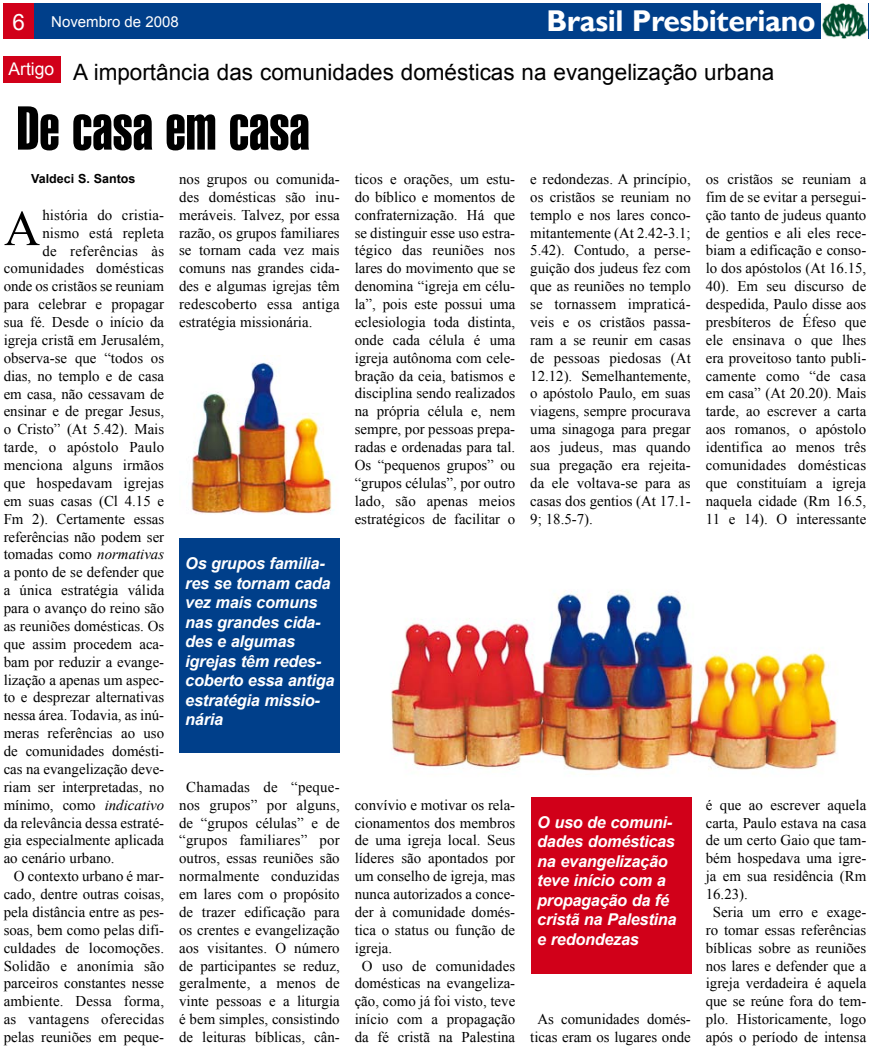
<style>
.page{position:relative;width:872px;height:1053px;background:#fff}
.page>*{position:absolute;margin:0;border:0;box-sizing:border-box;transform-origin:0 0}
.t1{font:60px "Swiss 911 BT Extra Compressed";color:#000}
.t2{font:50px "Times New Roman";color:#000}
.t3{font:700 30px "Gill Sans";letter-spacing:-.015em;color:#fff}
.t4{font:22.5px "Arial";color:#000}
.t5{font:17.5px "Arial";color:#fff}
.t6{font:italic 700 16.25px/19.5px "Arial";letter-spacing:-.015em;color:#fff}
.t7{font:15px "Arial";color:#fff}
.t8{font:14.88px/17.9px "Times New Roman";color:#000;text-align:justify}
.t9{font:700 12.5px "Arial";color:#000}
.s1{font-style:italic}
</style>
<div class="page">
<div style="left:4px;top:4px;width:864px;height:35px;background:#003f8a"></div>
<div style="left:4px;top:4px;width:30px;height:35px;background:#d10019"></div>
<div style="left:821px;top:4px;width:47px;height:35px;background:#fff"></div>
<img style="left:822px;top:4px;width:45px;height:35px">
<div style="left:4px;top:56px;width:57px;height:26px;background:#d10019"></div>
<div style="left:180px;top:538px;width:160px;height:214px;background:#003f8a"></div>
<img style="left:190px;top:355px;width:144px;height:159px">
<div style="left:531px;top:796px;width:161px;height:177px;background:#d10019"></div>
<img style="left:390px;top:590px;width:448px;height:184px">
<p class="t7" style="left:51px;top:13px;width:129px">Novembro de 2008</p>
<h3 class="t3" style="left:546px;top:3px;width:271px">Brasil Presbiteriano</h3>
<p class="t5" style="left:9px;top:59px;width:47px">Artigo</p>
<h3 class="t4" style="left:73px;top:59px;width:703px">A importância das comunidades domésticas na evangelização urbana</h3>
<h1 class="t1" style="left:17px;top:95px;width:294px">De casa em casa</h1>
<p class="t9" style="left:31px;top:171px;width:106px">Valdeci S. Santos</p>
<p class="t8" style="left:42px;top:206px;width:123px">história do cristia-</p>
<p class="t8" style="left:42px;top:223px;width:123px">nismo está repleta</p>
<p class="t8" style="left:42px;top:241px;width:123px">de referências às</p>
<p class="t8" style="left:4px;top:259px;width:162px">comunidades domésticas</p>
<p class="t8" style="left:4px;top:277px;width:162px">onde os cristãos se reuniam</p>
<p class="t8" style="left:4px;top:295px;width:162px">para celebrar e propagar</p>
<p class="t8" style="left:4px;top:313px;width:162px">sua fé. Desde o início da</p>
<p class="t8" style="left:4px;top:331px;width:162px">igreja cristã em Jerusalém,</p>
<p class="t8" style="left:4px;top:348px;width:162px">observa-se que “todos os</p>
<p class="t8" style="left:4px;top:366px;width:162px">dias, no templo e de casa</p>
<p class="t8" style="left:4px;top:384px;width:162px">em casa, não cessavam de</p>
<p class="t8" style="left:4px;top:402px;width:162px">ensinar e de pregar Jesus,</p>
<p class="t8" style="left:4px;top:420px;width:162px">o Cristo” (At 5.42). Mais</p>
<p class="t8" style="left:4px;top:438px;width:162px">tarde, o apóstolo Paulo</p>
<p class="t8" style="left:4px;top:456px;width:162px">menciona alguns irmãos</p>
<p class="t8" style="left:4px;top:473px;width:162px">que hospedavam igrejas</p>
<p class="t8" style="left:4px;top:491px;width:162px">em suas casas (Cl 4.15 e</p>
<p class="t8" style="left:4px;top:509px;width:162px">Fm 2). Certamente essas</p>
<p class="t8" style="left:4px;top:527px;width:162px">referências não podem ser</p>
<p class="t8" style="left:4px;top:545px;width:162px">tomadas como <span class="s1">normativas</span></p>
<p class="t8" style="left:4px;top:563px;width:162px">a ponto de se defender que</p>
<p class="t8" style="left:4px;top:581px;width:162px">a única estratégia válida</p>
<p class="t8" style="left:4px;top:599px;width:162px">para o avanço do reino são</p>
<p class="t8" style="left:4px;top:616px;width:162px">as reuniões domésticas. Os</p>
<p class="t8" style="left:4px;top:634px;width:162px">que assim procedem aca-</p>
<p class="t8" style="left:4px;top:652px;width:162px">bam por reduzir a evange-</p>
<p class="t8" style="left:4px;top:670px;width:162px">lização a apenas um aspec-</p>
<p class="t8" style="left:4px;top:688px;width:162px">to e desprezar alternativas</p>
<p class="t8" style="left:4px;top:706px;width:162px">nessa área. Todavia, as inú-</p>
<p class="t8" style="left:4px;top:724px;width:162px">meras referências ao uso</p>
<p class="t8" style="left:4px;top:741px;width:162px">de comunidades domésti-</p>
<p class="t8" style="left:4px;top:759px;width:162px">cas na evangelização deve-</p>
<p class="t8" style="left:4px;top:777px;width:162px">riam ser interpretadas, no</p>
<p class="t8" style="left:4px;top:795px;width:162px">mínimo, como <span class="s1">indicativo</span></p>
<p class="t8" style="left:4px;top:813px;width:162px">da relevância dessa estraté-</p>
<p class="t8" style="left:4px;top:831px;width:162px">gia especialmente aplicada</p>
<p class="t8" style="left:4px;top:849px;width:112px">ao cenário urbano.</p>
<p class="t8" style="left:14px;top:867px;width:152px">O contexto urbano é mar-</p>
<p class="t8" style="left:4px;top:884px;width:162px">cado, dentre outras coisas,</p>
<p class="t8" style="left:4px;top:902px;width:162px">pela distância entre as pes-</p>
<p class="t8" style="left:4px;top:920px;width:162px">soas, bem como pelas difi-</p>
<p class="t8" style="left:4px;top:938px;width:162px">culdades de locomoções.</p>
<p class="t8" style="left:4px;top:956px;width:162px">Solidão e anonímia são</p>
<p class="t8" style="left:4px;top:974px;width:162px">parceiros constantes nesse</p>
<p class="t8" style="left:4px;top:992px;width:162px">ambiente. Dessa forma,</p>
<p class="t8" style="left:4px;top:1009px;width:162px">as vantagens oferecidas</p>
<p class="t8" style="left:4px;top:1027px;width:162px">pelas reuniões em peque-</p>
<h2 class="t2" style="left:4px;top:199px;width:38px">A</h2>
<p class="t8" style="left:179px;top:170px;width:162px">nos grupos ou comunida&shy;des domésticas são inu&shy;meráveis. Talvez, por essa razão, os grupos familiares se tornam cada vez mais comuns nas grandes cida&shy;des e algumas igrejas têm redescoberto essa antiga estratégia missionária.</p>
<p class="t6" style="left:185px;top:553px;width:151px">Os grupos familia&shy;res se tornam cada vez mais comuns nas grandes cida&shy;des e algumas igrejas têm redes&shy;coberto essa antiga estratégia missio&shy;nária</p>
<p class="t8" style="left:179px;top:777px;width:162px;text-align:center">Chamadas de “peque&shy;nos grupos” por alguns, de “grupos células” e de “grupos familiares” por outros, essas reuniões são normalmente conduzidas em lares com o propósito de trazer edificação para os crentes e evangelização aos visitantes. O número de participantes se reduz, geralmente, a menos de vinte pessoas e a liturgia é bem simples, consistindo de leituras bíblicas, cân-</p>
<p class="t8" style="left:355px;top:170px;width:162px">ticos e orações, um estu&shy;do bíblico e momentos de confraternização. Há que se distinguir esse uso estra&shy;tégico das reuniões nos lares do movimento que se denomina “igreja em célu&shy;la”, pois este possui uma eclesiologia toda distinta, onde cada célula é uma igreja autônoma com cele&shy;bração da ceia, batismos e disciplina sendo realizados na própria célula e, nem sempre, por pessoas prepa&shy;radas e ordenadas para tal.<br>Os “pequenos grupos” ou “grupos células”, por outro lado, são apenas meios estratégicos de facilitar o</p>
<p class="t8" style="left:530px;top:170px;width:162px">e redondezas. A princípio, os cristãos se reuniam no templo e nos lares conco&shy;mitantemente (At 2.42-3.1; 5.42). Contudo, a perse&shy;guição dos judeus fez com que as reuniões no templo se tornassem impraticá&shy;veis e os cristãos passa&shy;ram a se reunir em casas de pessoas piedosas (At 12.12). Semelhantemente, o apóstolo Paulo, em suas viagens, sempre procurava uma sinagoga para pregar aos judeus, mas quando sua pregação era rejeita&shy;da ele voltava-se para as casas dos gentios (At 17.1- 9; 18.5-7).</p>
<p class="t8" style="left:706px;top:170px;width:162px">os cristãos se reuniam a fim de se evitar a persegui&shy;ção tanto de judeus quanto de gentios e ali eles rece&shy;biam a edificação e conso&shy;lo dos apóstolos (At 16.15, 40). Em seu discurso de despedida, Paulo disse aos presbíteros de Éfeso que ele ensinava o que lhes era proveitoso tanto publi&shy;camente como “de casa em casa” (At 20.20). Mais tarde, ao escrever a carta aos romanos, o apóstolo identifica ao menos três comunidades domésticas que constituíam a igreja naquela cidade (Rm 16.5, 11 e 14). O interessante</p>
<p class="t8" style="left:355px;top:795px;width:162px">convívio e motivar os rela-</p>
<p class="t8" style="left:355px;top:813px;width:162px">cionamentos dos membros</p>
<p class="t8" style="left:355px;top:831px;width:162px">de uma igreja local. Seus</p>
<p class="t8" style="left:355px;top:849px;width:162px">líderes são apontados por</p>
<p class="t8" style="left:355px;top:866px;width:162px">um conselho de igreja, mas</p>
<p class="t8" style="left:355px;top:884px;width:162px">nunca autorizados a conce-</p>
<p class="t8" style="left:355px;top:902px;width:162px">der à comunidade domés-</p>
<p class="t8" style="left:355px;top:920px;width:162px">tica o status ou função de</p>
<p class="t8" style="left:355px;top:938px;width:39px">igreja.</p>
<p class="t8" style="left:362px;top:956px;width:155px">O uso de comunidades</p>
<p class="t8" style="left:355px;top:974px;width:162px">domésticas na evangeliza-</p>
<p class="t8" style="left:355px;top:992px;width:162px">ção, como já foi visto, teve</p>
<p class="t8" style="left:355px;top:1009px;width:162px">início com a propagação</p>
<p class="t8" style="left:355px;top:1027px;width:162px">da fé cristã na Palestina</p>
<p class="t6" style="left:537px;top:812px;width:141px">O uso de comuni&shy;dades domésticas na evangelização teve início com a propagação da fé cristã na Palestina e redondezas</p>
<p class="t8" style="left:530px;top:1009px;width:162px;text-align:center">As comunidades domés&shy;ticas eram os lugares onde</p>
<p class="t8" style="left:706px;top:795px;width:162px">é que ao escrever aquela</p>
<p class="t8" style="left:706px;top:813px;width:162px">carta, Paulo estava na casa</p>
<p class="t8" style="left:706px;top:831px;width:162px">de um certo Gaio que tam-</p>
<p class="t8" style="left:706px;top:849px;width:162px">bém hospedava uma igre-</p>
<p class="t8" style="left:706px;top:866px;width:162px">ja em sua residência (Rm</p>
<p class="t8" style="left:706px;top:884px;width:44px">16.23).</p>
<p class="t8" style="left:713px;top:902px;width:155px">Seria um erro e exage-</p>
<p class="t8" style="left:706px;top:920px;width:162px">ro tomar essas referências</p>
<p class="t8" style="left:706px;top:938px;width:162px">bíblicas sobre as reuniões</p>
<p class="t8" style="left:706px;top:956px;width:162px">nos lares e defender que a</p>
<p class="t8" style="left:706px;top:974px;width:162px">igreja verdadeira é aquela</p>
<p class="t8" style="left:706px;top:992px;width:162px">que se reúne fora do tem-</p>
<p class="t8" style="left:706px;top:1009px;width:162px">plo. Historicamente, logo</p>
<p class="t8" style="left:706px;top:1027px;width:162px">após o período de intensa</p>
</div>
